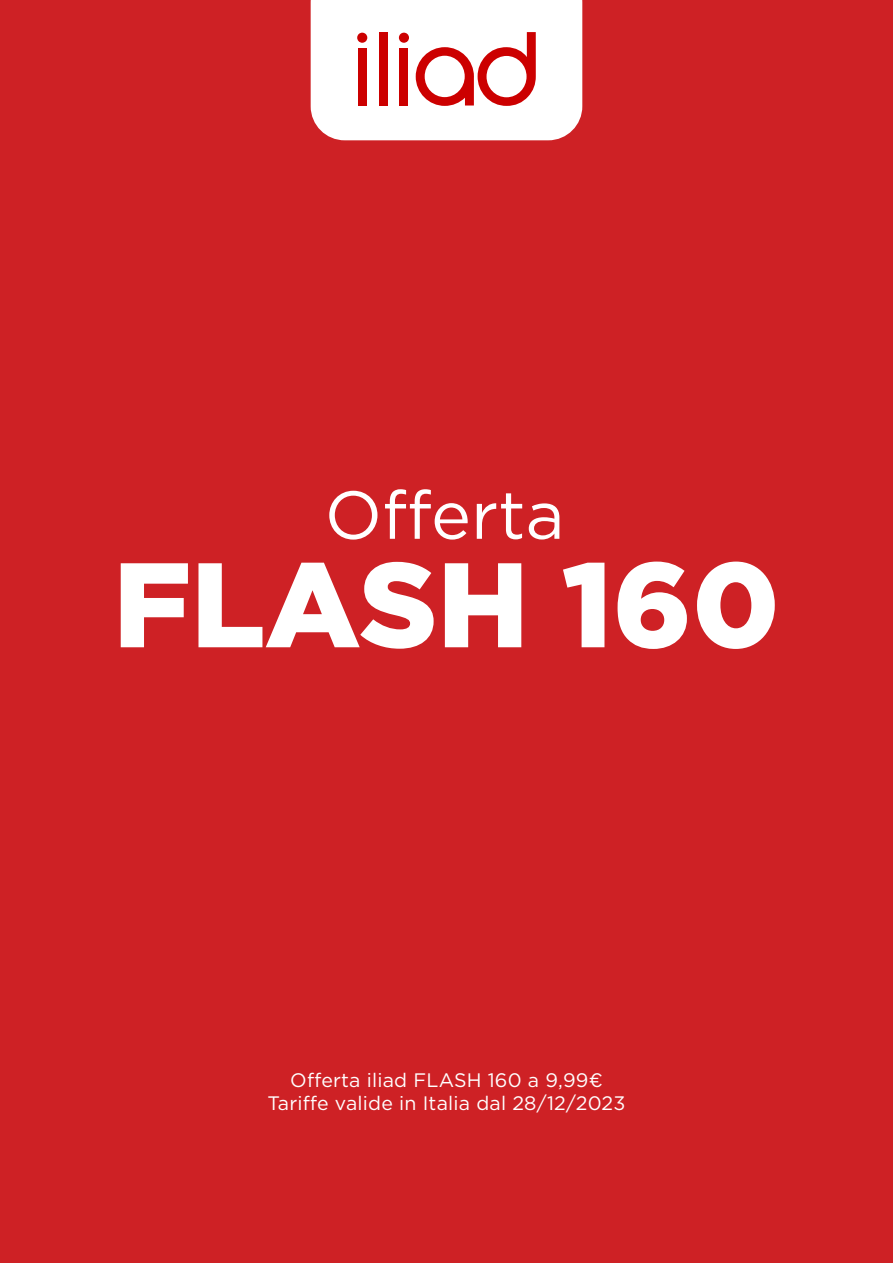
<style>
.page{position:relative;width:893px;height:1263px;background:#ce2125}
.page>*{position:absolute;margin:0;border:0;box-sizing:border-box;transform-origin:0 0}
.t1{font:900 120px "Gotham";color:#fff}
.t2{font:67.5px "Gotham";color:#fff}
.t3{font:19.5px/23.4px "Gotham";letter-spacing:.01em;color:#fff;text-align:center}
</style>
<div class="page">
<svg style="left:311px;top:0;width:271px;height:140px"></svg>
<h2 class="t2" style="left:325px;top:472px;width:241px">Offerta</h2>
<h1 class="t1" style="left:113px;top:535px;width:668px">FLASH 160</h1>
<p class="t3" style="left:268px;top:1068px;width:359px">Offerta iliad FLASH 160 a 9,99€<br>Tariffe valide in Italia dal 28/12/2023</p>
</div>
